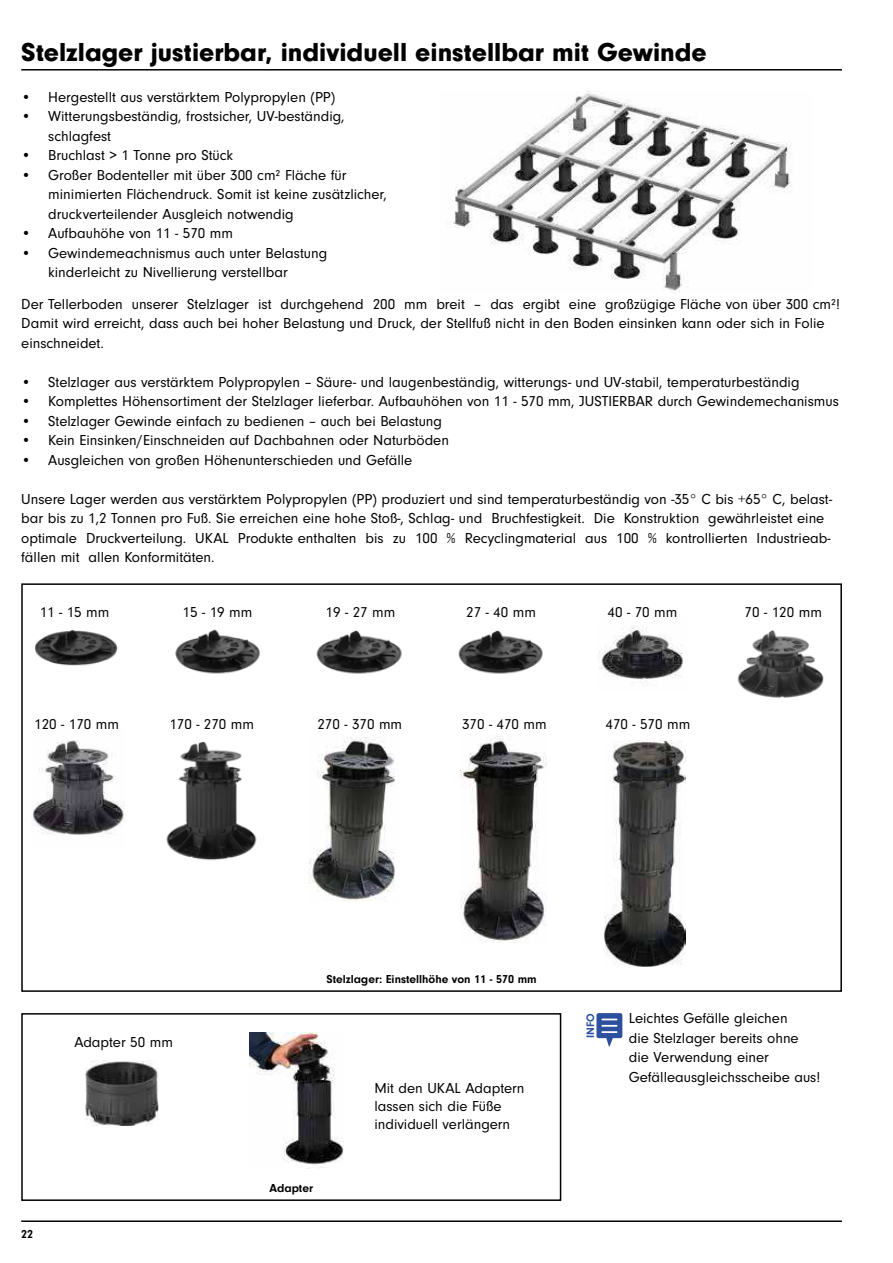
<style>
.page{position:relative;width:893px;height:1263px;background:#fff}
.page>*{position:absolute;margin:0;border:0;box-sizing:border-box;transform-origin:0 0}
.t1{font:900 27px "Neuzeit Gro";color:#000}
.t2{font:15px/19.5px "Neuzeit Gro";color:#000}
.t3{font:15px/18px "Neuzeit Gro";color:#020203}
.t4{font:700 12px "Neuzeit Gro";color:#000}
.t5{font:700 11.25px "Neuzeit Gro";color:#2d519f}
</style>
<div class="page">
<hr style="left:21px;top:1220px;width:821px;height:2px;background:#000">
<img style="left:450px;top:93px;width:343px;height:199px">
<hr style="left:21px;top:69px;width:821px;height:2px;background:#000">
<div style="left:21px;top:583px;width:821px;height:409px;border:2px solid #000"></div>
<img style="left:35px;top:630px;width:83px;height:36px">
<img style="left:175px;top:629px;width:85px;height:45px">
<img style="left:316px;top:630px;width:86px;height:44px">
<img style="left:458px;top:630px;width:85px;height:44px">
<img style="left:309px;top:737px;width:86px;height:164px">
<img style="left:460px;top:736px;width:87px;height:206px">
<img style="left:598px;top:626px;width:85px;height:56px">
<img style="left:166px;top:741px;width:91px;height:120px">
<img style="left:737px;top:630px;width:87px;height:68px">
<img style="left:604px;top:740px;width:82px;height:226px">
<img style="left:31px;top:740px;width:94px;height:95px">
<div style="left:21px;top:1013px;width:540px;height:188px;border:2px solid #000"></div>
<img style="left:250px;top:1032px;width:94px;height:136px">
<img style="left:85px;top:1061px;width:73px;height:65px">
<svg style="left:596px;top:1013px;width:26px;height:33px"></svg>
<h1 class="t1" style="left:21px;top:42px;width:687px">Stelzlager justierbar, individuell einstellbar mit Gewinde</h1>
<p class="t2" style="left:21px;top:88px;width:316px">• Hergestellt aus verstärktem Polypropylen (PP)</p>
<p class="t2" style="left:48px;top:107px;width:298px;text-indent:-27px">• Witterungsbeständig, frostsicher, UV-beständig, schlagfest</p>
<p class="t2" style="left:21px;top:146px;width:213px">• Bruchlast &gt; 1 Tonne pro Stück</p>
<p class="t2" style="left:48px;top:166px;width:340px;text-indent:-27px">• Großer Bodenteller mit über 300 cm² Fläche für minimierten Flächendruck. Somit ist keine zusätzlicher, druckverteilender Ausgleich notwendig</p>
<p class="t2" style="left:21px;top:224px;width:213px">• Aufbauhöhe von 11 - 570 mm</p>
<p class="t2" style="left:48px;top:244px;width:281px;text-indent:-27px">• Gewindemeachnismus auch unter Belastung kinderleicht zu Nivellierung verstellbar</p>
<p class="t2" style="left:21px;top:294px;width:820px">Der Tellerboden unserer Stelzlager ist durchgehend 200 mm breit – das ergibt eine großzügige Fläche von über 300 cm²!<br>Damit wird erreicht, dass auch bei hoher Belastung und Druck, der Stellfuß nicht in den Boden einsinken kann oder sich in Folie einschneidet.</p>
<p class="t2" style="left:21px;top:372px;width:780px">• Stelzlager aus verstärktem Polypropylen – Säure- und laugenbeständig, witterungs- und UV-stabil, temperaturbeständig</p>
<p class="t2" style="left:21px;top:392px;width:819px">• Komplettes Höhensortiment der Stelzlager lieferbar. Aufbauhöhen von 11 - 570 mm, JUSTIERBAR durch Gewindemechanismus</p>
<p class="t2" style="left:21px;top:411px;width:422px">• Stelzlager Gewinde einfach zu bedienen – auch bei Belastung</p>
<p class="t2" style="left:21px;top:431px;width:429px">• Kein Einsinken/Einschneiden auf Dachbahnen oder Naturböden</p>
<p class="t2" style="left:21px;top:450px;width:393px">• Ausgleichen von großen Höhenunterschieden und Gefälle</p>
<p class="t2" style="left:21px;top:489px;width:812px">Unsere Lager werden aus verstärktem Polypropylen (PP) produziert und sind temperaturbeständig von -35° C bis +65° C, belast&shy;bar bis zu 1,2 Tonnen pro Fuß. Sie erreichen eine hohe Stoß-, Schlag- und Bruchfestigkeit. Die Konstruktion gewährleistet eine optimale Druckverteilung. UKAL Produkte enthalten bis zu 100 % Recyclingmaterial aus 100 % kontrollierten Industrieab&shy;fällen mit allen Konformitäten.</p>
<p class="t3" style="left:40px;top:604px;width:71px">11 - 15 mm</p>
<p class="t3" style="left:183px;top:604px;width:71px">15 - 19 mm</p>
<p class="t3" style="left:326px;top:604px;width:71px">19 - 27 mm</p>
<p class="t3" style="left:466px;top:604px;width:71px">27 - 40 mm</p>
<p class="t3" style="left:608px;top:604px;width:71px">40 - 70 mm</p>
<p class="t3" style="left:34px;top:715px;width:86px">120 - 170 mm</p>
<p class="t3" style="left:605px;top:715px;width:86px">470 - 570 mm</p>
<p class="t3" style="left:317px;top:715px;width:86px">270 - 370 mm</p>
<p class="t3" style="left:462px;top:715px;width:86px">370 - 470 mm</p>
<p class="t3" style="left:169px;top:715px;width:86px">170 - 270 mm</p>
<p class="t3" style="left:745px;top:604px;width:79px">70 - 120 mm</p>
<p class="t4" style="left:327px;top:973px;width:212px">Stelzlager: Einstellhöhe von 11 - 570 mm</p>
<p class="t3" style="left:74px;top:1034px;width:100px">Adapter 50 mm</p>
<p class="t4" style="left:21px;top:1228px;width:14px">22</p>
<p class="t4" style="left:270px;top:1182px;width:45px">Adapter</p>
<p class="t3" style="left:374px;top:1080px;width:152px">Mit den UKAL Adaptern lassen sich die Füße individuell verlängern</p>
<p class="t5" style="left:585px;top:1038px;width:26px;rotate:-90deg">INFO</p>
<p class="t2" style="left:629px;top:1009px;width:193px">Leichtes Gefälle gleichen<br>die Stelzlager bereits ohne die Verwendung einer<br>Gefälleausgleichsscheibe aus!</p>
</div>
